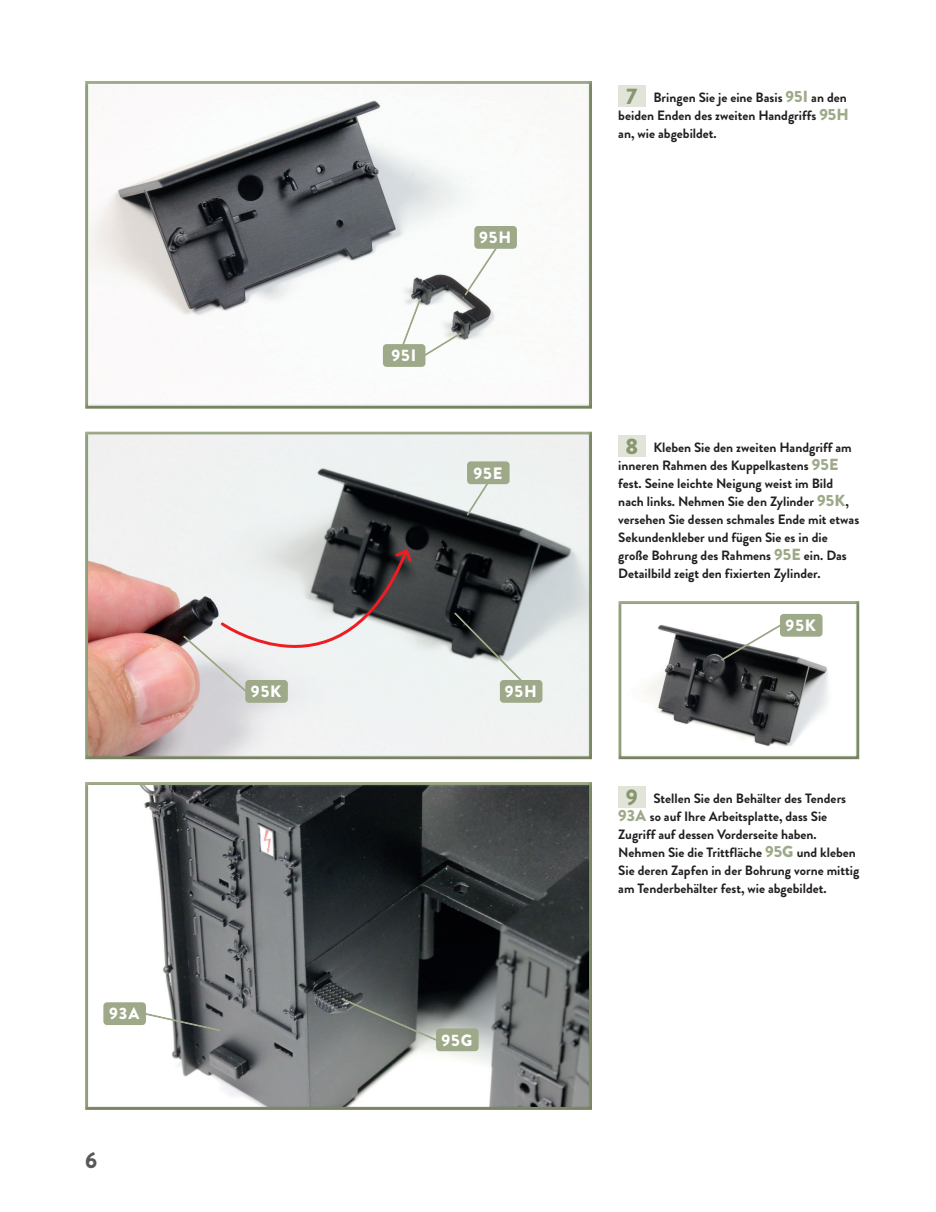
<style>
.page{position:relative;width:936px;height:1212px;background:#fff}
.page>*{position:absolute;margin:0;border:0;box-sizing:border-box;transform-origin:0 0}
.t1{font:900 22.5px "Brandon Grotesque";color:#57585a}
.t2{font:900 16.5px "Brandon Grotesque";letter-spacing:.055em;color:#fff}
.t3{font:700 13.5px/18px "Brandon Grotesque";color:#231f20}
.s1{font-weight:900;font-size:22.5px;color:#87966f}
.s2{font-weight:900;font-size:16.05px;color:#9da988}
</style>
<div class="page">
<div style="left:618px;top:85px;width:27px;height:22px;background:#e1e5d9"></div>
<div style="left:85px;top:80px;width:508px;height:329px;background:#231f20;opacity:.15"></div>
<div style="left:618px;top:436px;width:27px;height:21px;background:#e1e5d9"></div>
<div style="left:85px;top:431px;width:508px;height:329px;background:#231f20;opacity:.15"></div>
<div style="left:618px;top:786px;width:27px;height:22px;background:#e1e5d9"></div>
<div style="left:85px;top:781px;width:508px;height:329px;background:#231f20;opacity:.15"></div>
<svg style="left:337px;top:996px;width:108px;height:50px"></svg>
<div style="left:437px;top:1029px;width:41px;height:21px;background:#9da988;border-radius:3px"></div>
<div style="left:436px;top:1028px;width:42px;height:23px;border:2px solid #9da988;border-radius:3px"></div>
<svg style="left:464px;top:476px;width:28px;height:41px"></svg>
<div style="left:468px;top:462px;width:41px;height:21px;background:#9da988;border-radius:3px"></div>
<div style="left:467px;top:461px;width:42px;height:23px;border:2px solid #9da988;border-radius:3px"></div>
<div style="left:618px;top:600px;width:243px;height:160px;background:#231f20;opacity:.15"></div>
<div style="left:475px;top:227px;width:41px;height:21px;background:#9da988;border-radius:3px"></div>
<div style="left:474px;top:226px;width:43px;height:23px;border:2px solid #9da988;border-radius:3px"></div>
<svg style="left:399px;top:247px;width:100px;height:114px"></svg>
<div style="left:383px;top:345px;width:41px;height:21px;background:#9da988;border-radius:3px"></div>
<div style="left:383px;top:344px;width:42px;height:23px;border:2px solid #9da988;border-radius:3px"></div>
<svg style="left:450px;top:609px;width:86px;height:87px"></svg>
<div style="left:500px;top:681px;width:41px;height:21px;background:#9da988;border-radius:3px"></div>
<div style="left:500px;top:680px;width:42px;height:23px;border:2px solid #9da988;border-radius:3px"></div>
<svg style="left:181px;top:546px;width:233px;height:162px"></svg>
<div style="left:246px;top:681px;width:41px;height:21px;background:#9da988;border-radius:3px"></div>
<div style="left:245px;top:680px;width:43px;height:23px;border:2px solid #9da988;border-radius:3px"></div>
<svg style="left:718px;top:622px;width:67px;height:41px"></svg>
<div style="left:780px;top:615px;width:41px;height:21px;background:#9da988;border-radius:3px"></div>
<div style="left:780px;top:614px;width:42px;height:23px;border:2px solid #9da988;border-radius:3px"></div>
<svg style="left:137px;top:1009px;width:86px;height:24px"></svg>
<div style="left:104px;top:1003px;width:41px;height:21px;background:#9da988;border-radius:3px"></div>
<div style="left:103px;top:1002px;width:43px;height:23px;border:2px solid #9da988;border-radius:3px"></div>
<p class="t2" style="left:109px;top:1002px;width:32px">93A</p>
<h1 class="t1" style="left:85px;top:1144px;width:14px">6</h1>
<p class="t2" style="left:391px;top:344px;width:26px">95I</p>
<p class="t2" style="left:479px;top:226px;width:34px">95H</p>
<p class="t2" style="left:473px;top:461px;width:30px">95E</p>
<p class="t2" style="left:251px;top:680px;width:32px">95K</p>
<p class="t2" style="left:504px;top:680px;width:34px">95H</p>
<p class="t2" style="left:441px;top:1028px;width:32px">95G</p>
<p class="t3" style="left:618px;top:88px;width:232px;text-indent:8px"><span class="s1">7</span> Bringen Sie je eine Basis <span class="s2">95I</span> an den beiden Enden des zweiten Handgriffs <span class="s2">95H </span>an, wie abgebildet.</p>
<p class="t3" style="left:618px;top:439px;width:242px;text-indent:7px"><span class="s1">8</span> Kleben Sie den zweiten Handgriff am inneren Rahmen des Kuppelkastens <span class="s2">95E </span>fest. Seine leichte Neigung weist im Bild nach links. Nehmen Sie den Zylinder <span class="s2">95K</span>, versehen Sie dessen schmales Ende mit etwas Sekundenkleber und fügen Sie es in die große Bohrung des Rahmens <span class="s2">95E</span> ein. Das Detailbild zeigt den fixierten Zylinder.</p>
<p class="t2" style="left:785px;top:614px;width:32px">95K</p>
<p class="t3" style="left:618px;top:789px;width:242px;text-indent:7px"><span class="s1">9</span> Stellen Sie den Behälter des Tenders <span class="s2">93A</span> so auf Ihre Arbeitsplatte, dass Sie Zugriff auf dessen Vorderseite haben.<br>Nehmen Sie die Trittfläche <span class="s2">95G</span> und kleben Sie deren Zapfen in der Bohrung vorne mittig am Tenderbehälter fest, wie abgebildet.</p>
</div>
